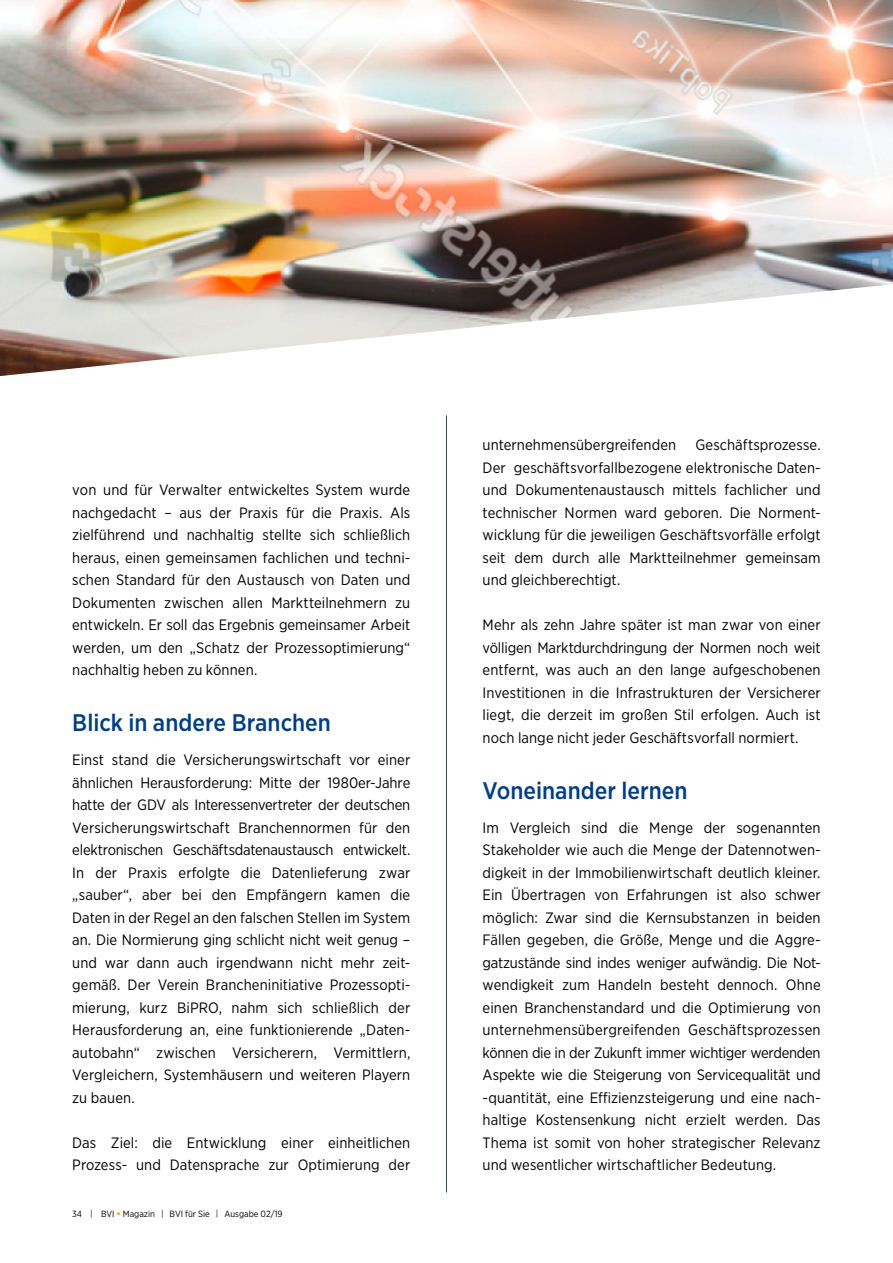
<style>
.page{position:relative;width:893px;height:1263px;background:#fff}
.page>*{position:absolute;margin:0;border:0;box-sizing:border-box;transform-origin:0 0}
.t1{font:500 24px "Gotham Narrow";color:#003d84}
.t2{font:15px/22.5px "Gotham Narrow";letter-spacing:.005em;color:#000;text-align:justify}
.t3{font:9px "Gotham Narrow";color:#000}
.s1{font-family:"Hind";font-weight:300}
.s2{font-family:"Minion Pro";color:#f7a500}
</style>
<div class="page">
<img style="left:0;top:0;width:893px;height:376px">
<hr style="left:446px;top:415px;width:1px;height:777px;background:#304555">
<p class="t2" style="left:72px;top:478px;width:340px">von und für Verwalter entwickeltes System wurde nachgedacht – aus der Praxis für die Praxis. Als zielführend und nachhaltig stellte sich schließlich heraus, einen gemeinsamen fachlichen und techni&shy;schen Standard für den Austausch von Daten und Dokumenten zwischen allen Marktteilnehmern zu entwickeln. Er soll das Ergebnis gemeinsamer Arbeit werden, um den „Schatz der Prozessoptimierung“ nachhaltig heben zu können.</p>
<h1 class="t1" style="left:72px;top:707px;width:260px">Blick in andere Branchen</h1>
<p class="t2" style="left:72px;top:748px;width:340px">Einst stand die Versicherungswirtschaft vor einer ähnlichen Herausforderung: Mitte der 1980er-Jahre hatte der GDV als Interessenvertreter der deutschen Versicherungswirtschaft Branchennormen für den elektronischen Geschäftsdatenaustausch entwickelt.<br>In der Praxis erfolgte die Datenlieferung zwar „sauber“, aber bei den Empfängern kamen die Daten in der Regel an den falschen Stellen im System an. Die Normierung ging schlicht nicht weit genug – und war dann auch irgendwann nicht mehr zeit&shy;gemäß. Der Verein Brancheninitiative Prozessopti&shy;mierung, kurz BiPRO, nahm sich schließlich der Herausforderung an, eine funktionierende „Daten&shy;autobahn“ zwischen Versicherern, Vermittlern, Vergleichern, Systemhäusern und weiteren Playern zu bauen.</p>
<p class="t2" style="left:72px;top:1131px;width:340px">Das Ziel: die Entwicklung einer einheitlichen<br>Prozess- und Datensprache zur Optimierung der</p>
<p class="t3" style="left:72px;top:1208px;width:212px">34 <span class="s1">|</span> BVI <span class="s2">◆</span> Magazin <span class="s1">|</span> BVI für Sie <span class="s1">|</span> Ausgabe 02/19</p>
<p class="t2" style="left:483px;top:433px;width:340px;text-indent:213px">Geschäftsprozesse.<br>Der geschäftsvorfallbezogene elektronische Daten&shy;und Dokumentenaustausch mittels fachlicher und technischer Normen ward geboren. Die Norment&shy;wicklung für die jeweiligen Geschäftsvorfälle erfolgt seit dem durch alle Marktteilnehmer gemeinsam und gleichberechtigt.</p>
<p class="t2" style="left:483px;top:613px;width:340px">Mehr als zehn Jahre später ist man zwar von einer völligen Marktdurchdringung der Normen noch weit entfernt, was auch an den lange aufgeschobenen Investitionen in die Infrastrukturen der Versicherer liegt, die derzeit im großen Stil erfolgen. Auch ist noch lange nicht jeder Geschäftsvorfall normiert.</p>
<p class="t2" style="left:483px;top:433px;width:195px">unternehmensübergreifenden</p>
<h1 class="t1" style="left:483px;top:775px;width:206px">Voneinander lernen</h1>
<p class="t2" style="left:483px;top:816px;width:340px">Im Vergleich sind die Menge der sogenannten Stakeholder wie auch die Menge der Datennotwen&shy;digkeit in der Immobilienwirtschaft deutlich kleiner.<br>Ein Übertragen von Erfahrungen ist also schwer möglich: Zwar sind die Kernsubstanzen in beiden Fällen gegeben, die Größe, Menge und die Aggre&shy;gatzustände sind indes weniger aufwändig. Die Not&shy;wendigkeit zum Handeln besteht dennoch. Ohne einen Branchenstandard und die Optimierung von unternehmensübergreifenden Geschäftsprozessen können die in der Zukunft immer wichtiger werdenden Aspekte wie die Steigerung von Servicequalität und -quantität, eine Effizienzsteigerung und eine nach&shy;haltige Kostensenkung nicht erzielt werden. Das Thema ist somit von hoher strategischer Relevanz und wesentlicher wirtschaftlicher Bedeutung.</p>
</div>
